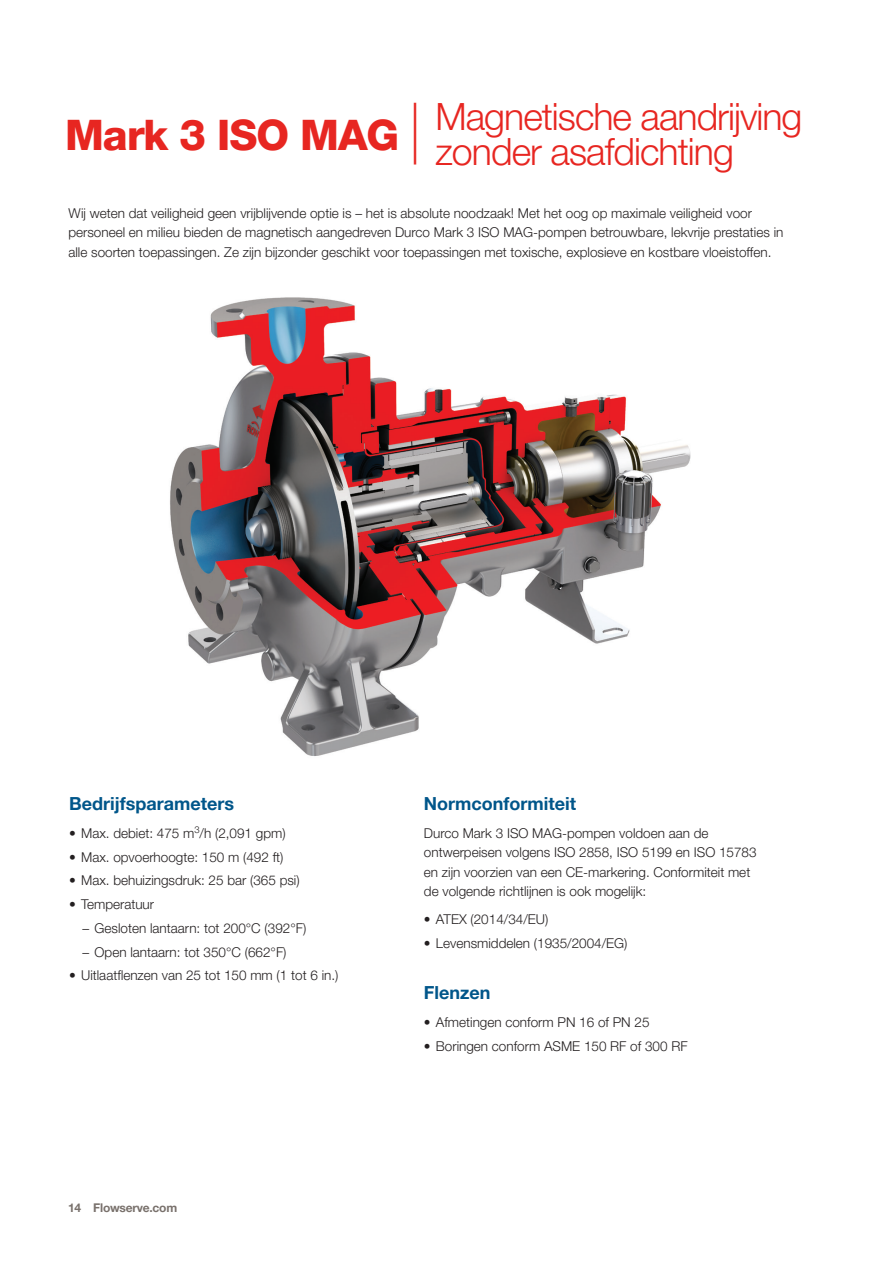
<style>
.page{position:relative;width:893px;height:1263px;background:#fff}
.page>*{position:absolute;margin:0;border:0;box-sizing:border-box;transform-origin:0 0}
.Headline_Level_1__red{font:300 37.5px/34.5px "Helvetica Neue LT Pro";letter-spacing:-.025em;color:#e72621}
.Subhead_Level_1__blue{font:700 18px "Helvetica Neue LT Pro";color:#00568a}
.Body_copy{font:300 13.5px/19.5px "Helvetica Neue LT Pro";color:#231f20}
.t1{font:700 12px "Helvetica Neue LT Pro";letter-spacing:-.02em;color:#79716c}
.s1{font-weight:800;font-size:42px}
.s2{font-size:61.8px}
</style>
<div class="page">
<img style="left:170px;top:297px;width:521px;height:459px">
<p class="Headline_Level_1__red" style="left:436px;top:99px;width:368px;text-indent:-371px"><span class="s1">Mark 3 ISO MAG</span> <span class="s2">|</span> Magnetische aandrijving zonder asafdichting</p>
<p class="Body_copy" style="left:68px;top:203px;width:716px">Wij weten dat veiligheid geen vrijblijvende optie is – het is absolute noodzaak! Met het oog op maximale veiligheid voor personeel en milieu bieden de magnetisch aangedreven Durco Mark 3 ISO MAG-pompen betrouwbare, lekvrije prestaties in alle soorten toepassingen. Ze zijn bijzonder geschikt voor toepassingen met toxische, explosieve en kostbare vloeistoffen.</p>
<p class="Subhead_Level_1__blue" style="left:69px;top:792px;width:166px">Bedrijfsparameters</p>
<p class="Body_copy" style="left:69px;top:823px;width:218px">• Max. debiet: 475 m<sup>3</sup>/h (2,091 gpm)</p>
<p class="Body_copy" style="left:69px;top:847px;width:216px">• Max. opvoerhoogte: 150 m (492 ft)</p>
<p class="Body_copy" style="left:69px;top:870px;width:232px">• Max. behuizingsdruk: 25 bar (365 psi)</p>
<p class="Body_copy" style="left:69px;top:894px;width:87px">• Temperatuur</p>
<p class="Body_copy" style="left:83px;top:918px;width:225px">– Gesloten lantaarn: tot 200°C (392°F)</p>
<p class="Body_copy" style="left:83px;top:942px;width:205px">– Open lantaarn: tot 350°C (662°F)</p>
<p class="Body_copy" style="left:69px;top:965px;width:271px">• Uitlaatflenzen van 25 tot 150 mm (1 tot 6 in.)</p>
<p class="t1" style="left:68px;top:1200px;width:111px">14 Flowserve.com</p>
<p class="Subhead_Level_1__blue" style="left:424px;top:792px;width:154px">Normconformiteit</p>
<p class="Body_copy" style="left:424px;top:823px;width:334px">Durco Mark 3 ISO MAG-pompen voldoen aan de ontwerpeisen volgens ISO 2858, ISO 5199 en ISO 15783 en zijn voorzien van een CE-markering. Conformiteit met de volgende richtlijnen is ook mogelijk:</p>
<p class="Body_copy" style="left:424px;top:909px;width:126px">• ATEX (2014/34/EU)</p>
<p class="Body_copy" style="left:424px;top:933px;width:205px">• Levensmiddelen (1935/2004/EG)</p>
<p class="Subhead_Level_1__blue" style="left:424px;top:982px;width:68px">Flenzen</p>
<p class="Body_copy" style="left:424px;top:1012px;width:227px">• Afmetingen conform PN 16 of PN 25</p>
<p class="Body_copy" style="left:424px;top:1036px;width:265px">• Boringen conform ASME 150 RF of 300 RF</p>
</div>
